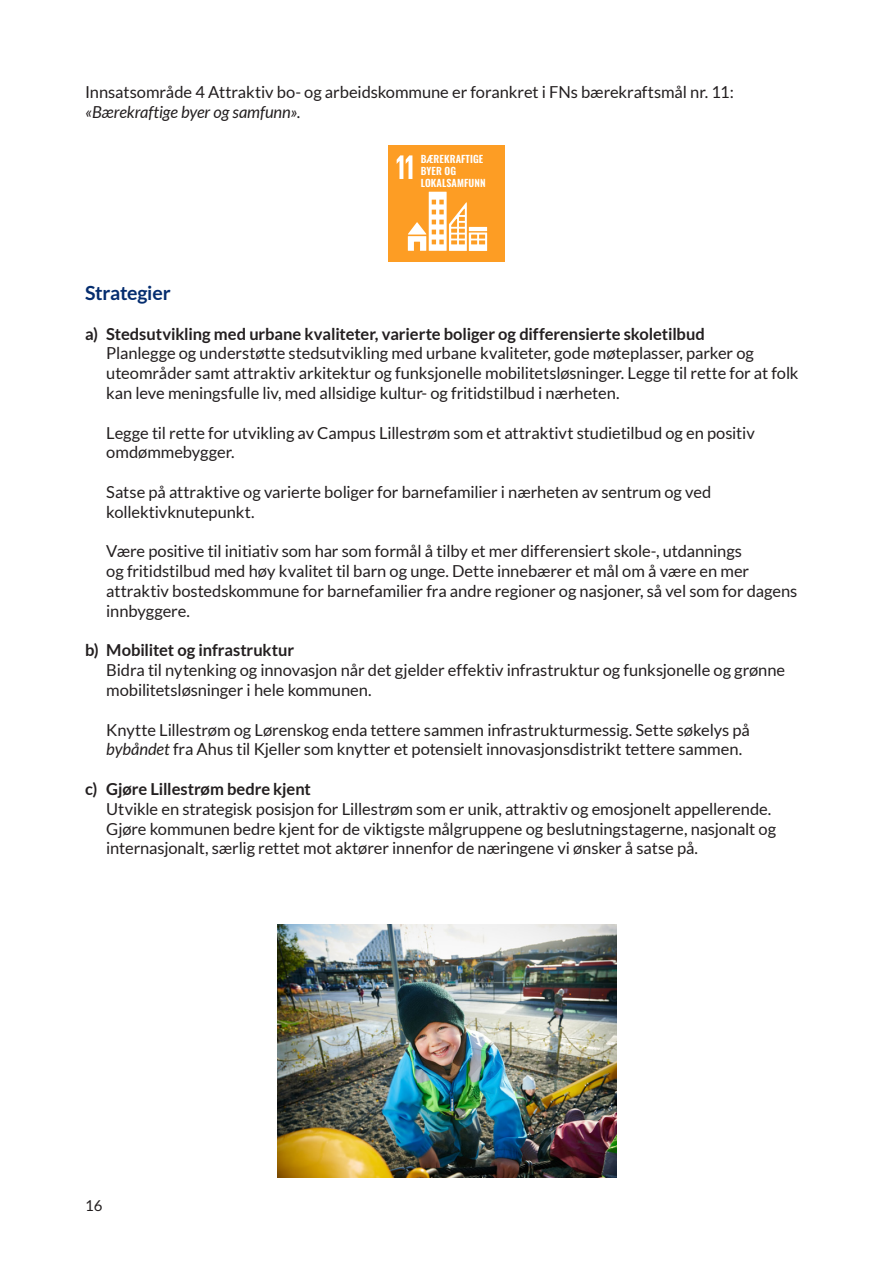
<style>
.page{position:relative;width:893px;height:1263px;background:#fff}
.page>*{position:absolute;margin:0;border:0;box-sizing:border-box;transform-origin:0 0}
.t1{font:700 19.5px "Lato";letter-spacing:-.01em;color:#052d6f}
.t2{font:16.5px/19.8px "Lato";letter-spacing:-.005em;color:#231f20}
.t3{font:700 16.5px "Lato";letter-spacing:-.005em;color:#231f20}
.t4{font:italic 16.5px "Lato";letter-spacing:-.005em;color:#231f20}
.t5{font:15px "Lato";color:#231f20}
.t6{font:600 10.05px/11.7px "Oswald";letter-spacing:.01em;color:#fff}
.s1{font-style:italic}
</style>
<div class="page">
<div style="left:388px;top:146px;width:117px;height:116px;background:#fd9d24"></div>
<svg style="left:397px;top:155px;width:15px;height:24px"></svg>
<svg style="left:408px;top:192px;width:79px;height:59px"></svg>
<img style="left:277px;top:925px;width:339px;height:253px">
<p class="t2" style="left:85px;top:82px;width:650px">Innsatsområde 4 Attraktiv bo- og arbeidskommune er forankret i FNs bærekraftsmål nr. 11:</p>
<p class="t4" style="left:85px;top:103px;width:217px">«Bærekraftige byer og samfunn».</p>
<p class="t6" style="left:421px;top:154px;width:66px">BÆREKRAFTIGE<br>BYER OG<br>LOKALSAMFUNN</p>
<p class="t1" style="left:85px;top:282px;width:87px">Strategier</p>
<p class="t3" style="left:85px;top:324px;width:621px">a) Stedsutvikling med urbane kvaliteter, varierte boliger og differensierte skoletilbud</p>
<p class="t2" style="left:106px;top:343px;width:694px">Planlegge og understøtte stedsutvikling med urbane kvaliteter, gode møteplasser, parker og uteområder samt attraktiv arkitektur og funksjonelle mobilitetsløsninger. Legge til rette for at folk kan leve meningsfulle liv, med allsidige kultur- og fritidstilbud i nærheten.</p>
<p class="t2" style="left:106px;top:423px;width:650px">Legge til rette for utvikling av Campus Lillestrøm som et attraktivt studietilbud og en positiv omdømmebygger.</p>
<p class="t2" style="left:106px;top:482px;width:606px">Satse på attraktive og varierte boliger for barnefamilier i nærheten av sentrum og ved kollektivknutepunkt.</p>
<p class="t2" style="left:106px;top:541px;width:692px">Være positive til initiativ som har som formål å tilby et mer differensiert skole-, utdannings<br>og fritidstilbud med høy kvalitet til barn og unge. Dette innebærer et mål om å være en mer attraktiv bostedskommune for barnefamilier fra andre regioner og nasjoner, så vel som for dagens innbyggere.</p>
<p class="t3" style="left:85px;top:641px;width:211px">b) Mobilitet og infrastruktur</p>
<p class="t2" style="left:106px;top:660px;width:680px">Bidra til nytenking og innovasjon når det gjelder effektiv infrastruktur og funksjonelle og grønne mobilitetsløsninger i hele kommunen.</p>
<p class="t2" style="left:106px;top:720px;width:645px">Knytte Lillestrøm og Lørenskog enda tettere sammen infrastrukturmessig. Sette søkelys på <span class="s1">bybåndet</span> fra Ahus til Kjeller som knytter et potensielt innovasjonsdistrikt tettere sammen.</p>
<p class="t3" style="left:85px;top:779px;width:227px">c) Gjøre Lillestrøm bedre kjent</p>
<p class="t2" style="left:106px;top:799px;width:671px">Utvikle en strategisk posisjon for Lillestrøm som er unik, attraktiv og emosjonelt appellerende.<br>Gjøre kommunen bedre kjent for de viktigste målgruppene og beslutningstagerne, nasjonalt og internasjonalt, særlig rettet mot aktører innenfor de næringene vi ønsker å satse på.</p>
<p class="t5" style="left:85px;top:1197px;width:19px">16</p>
</div>
